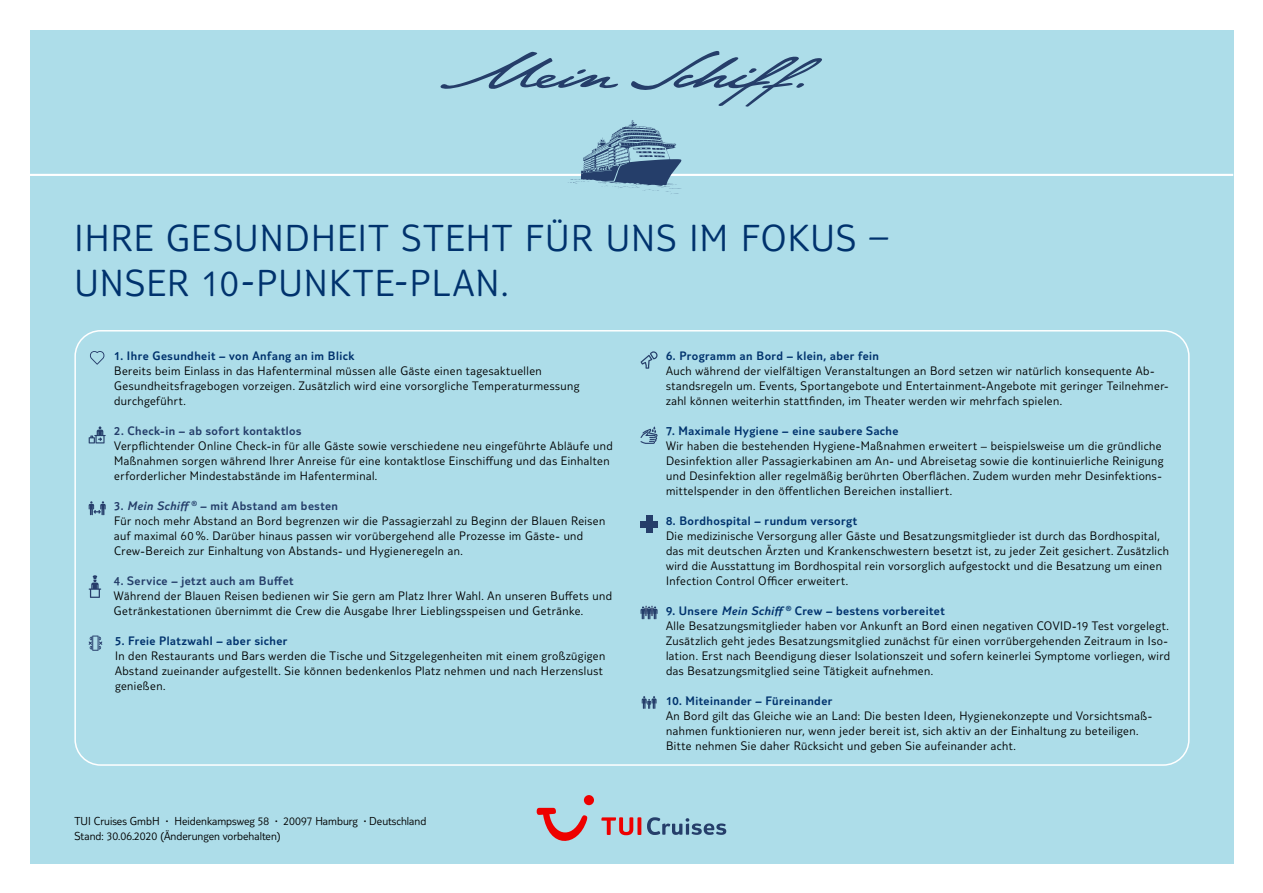
<style>
.page{position:relative;width:1263px;height:893px;background:#fff}
.page>*{position:absolute;margin:0;border:0;box-sizing:border-box;transform-origin:0 0}
.t1{font:300 39px/45px "TUI Type";letter-spacing:.035em;color:#00326d}
.t2{font:300 12.75px/15px "TUI Type";letter-spacing:.035em;color:#000}
.t3{font:300 12.75px "TUI Type";letter-spacing:.035em;color:#00326d}
.t4{font:300 12.75px "TUI Type";letter-spacing:.035em;color:#253e6a}
.t5{font:300 12px/15px "TUI Type";color:#000}
.s1{color:#253e6a}
.s2{font-style:italic;color:#253e6a}
.s3{font-style:inherit}
.s4{color:#00326d}
.s5{font-style:italic;color:#00326d}
</style>
<div class="page">
<div style="left:30px;top:30px;width:1203px;height:833px;background:#addde9"></div>
<hr style="left:661px;top:174px;width:572px;height:2px;background:#fff">
<hr style="left:30px;top:174px;width:558px;height:2px;background:#fff">
<svg style="left:440px;top:52px;width:178px;height:37px"></svg>
<svg style="left:631px;top:51px;width:191px;height:56px"></svg>
<svg style="left:567px;top:120px;width:115px;height:74px"></svg>
<svg style="left:647px;top:817px;width:79px;height:18px"></svg>
<svg style="left:537px;top:795px;width:104px;height:46px"></svg>
<svg style="left:90px;top:351px;width:15px;height:14px"></svg>
<svg style="left:89px;top:426px;width:17px;height:17px"></svg>
<svg style="left:89px;top:501px;width:17px;height:14px"></svg>
<svg style="left:89px;top:575px;width:12px;height:23px"></svg>
<svg style="left:89px;top:636px;width:13px;height:15px"></svg>
<svg style="left:640px;top:351px;width:17px;height:18px"></svg>
<svg style="left:640px;top:426px;width:18px;height:18px"></svg>
<div style="left:646px;top:516px;width:6px;height:17px;background:#253e6a"></div>
<div style="left:640px;top:521px;width:17px;height:7px;background:#253e6a"></div>
<svg style="left:640px;top:606px;width:17px;height:13px"></svg>
<svg style="left:642px;top:696px;width:14px;height:13px"></svg>
<h1 class="t1" style="left:74px;top:215px;width:816px">IHRE GESUNDHEIT STEHT FÜR UNS IM FOKUS –<br>UNSER 10-PUNKTE-PLAN.</h1>
<p class="t3" style="left:114px;top:348px;width:242px">1. Ihre Gesundheit – von Anfang an im Blick</p>
<p class="t2" style="left:114px;top:363px;width:467px">Bereits beim Einlass in das Hafenterminal müssen alle Gäste einen tagesaktuellen<br>Gesundheitsfragebogen vorzeigen. Zusätzlich wird eine vorsorgliche Temperaturmessung durchgeführt.</p>
<p class="t4" style="left:114px;top:423px;width:189px">2. Check-in – ab sofort kontaktlos</p>
<p class="t2" style="left:114px;top:438px;width:500px">Verpflichtender Online Check-in für alle Gäste sowie verschiedene neu eingeführte Abläufe und<br>Maßnahmen sorgen während Ihrer Anreise für eine kontaktlose Einschiffung und das Einhalten erforderlicher Mindestabstände im Hafenterminal.</p>
<p class="t2" style="left:114px;top:498px;width:493px"><span class="s1">3.</span> <span class="s2">Mein Schiff</span><sup>®</sup> <span class="s1">– mit Abstand am besten<br></span>Für noch mehr Abstand an Bord begrenzen wir die Passagierzahl zu Beginn der Blauen Reisen auf maximal 60 %. Darüber hinaus passen wir vorübergehend alle Prozesse im Gäste- und Crew-Bereich zur Einhaltung von Abstands- und Hygieneregeln an.</p>
<p class="t4" style="left:114px;top:573px;width:181px">4. Service – jetzt auch am Buffet</p>
<p class="t2" style="left:114px;top:588px;width:500px">Während der Blauen Reisen bedienen wir Sie gern am Platz Ihrer Wahl. An unseren Buffets und<br>Getränkestationen übernimmt die Crew die Ausgabe Ihrer Lieblingsspeisen und Getränke.</p>
<p class="t3" style="left:115px;top:633px;width:174px">5. Freie Platzwahl – aber sicher</p>
<p class="t2" style="left:115px;top:648px;width:492px">In den Restaurants und Bars werden die Tische und Sitzgelegenheiten mit einem großzügigen<br>Abstand zueinander aufgestellt. Sie können bedenkenlos Platz nehmen und nach Herzenslust genießen.</p>
<p class="t5" style="left:74px;top:813px;width:353px">TUI Cruises GmbH <span class="s3">·</span> Heidenkampsweg 58 <span class="s3">·</span> 20097 Hamburg <span class="s3">·</span> Deutschland<br>Stand: 30.06.2020 (Änderungen vorbehalten)</p>
<p class="t3" style="left:666px;top:348px;width:215px">6. Programm an Bord – klein, aber fein</p>
<p class="t2" style="left:666px;top:363px;width:504px">Auch während der vielfältigen Veranstaltungen an Bord setzen wir natürlich konsequente Ab&shy;standsregeln um. Events, Sportangebote und Entertainment-Angebote mit geringer Teilnehmer&shy;zahl können weiterhin stattfinden, im Theater werden wir mehrfach spielen.</p>
<p class="t3" style="left:666px;top:423px;width:234px">7. Maximale Hygiene – eine saubere Sache</p>
<p class="t2" style="left:666px;top:438px;width:499px">Wir haben die bestehenden Hygiene-Maßnahmen erweitert – beispielsweise um die gründliche Desinfektion aller Passagierkabinen am An- und Abreisetag sowie die kontinuierliche Reinigung und Desinfektion aller regelmäßig berührten Oberflächen. Zudem wurden mehr Desinfektions&shy;mittelspender in den öffentlichen Bereichen installiert.</p>
<p class="t3" style="left:666px;top:513px;width:193px">8. Bordhospital – rundum versorgt</p>
<p class="t2" style="left:666px;top:528px;width:504px">Die medizinische Versorgung aller Gäste und Besatzungsmitglieder ist durch das Bordhospital, das mit deutschen Ärzten und Krankenschwestern besetzt ist, zu jeder Zeit gesichert. Zusätzlich wird die Ausstattung im Bordhospital rein vorsorglich aufgestockt und die Besatzung um einen Infection Control Officer erweitert.</p>
<p class="t2" style="left:666px;top:603px;width:506px"><span class="s4">9. Unsere</span> <span class="s5">Mein Schiff</span><sup>®</sup> <span class="s4">Crew – bestens vorbereitet<br></span>Alle Besatzungsmitglieder haben vor Ankunft an Bord einen negativen COVID-19 Test vorgelegt.<br>Zusätzlich geht jedes Besatzungsmitglied zunächst für einen vorrübergehenden Zeitraum in Iso&shy;lation. Erst nach Beendigung dieser Isolationszeit und sofern keinerlei Symptome vorliegen, wird das Besatzungsmitglied seine Tätigkeit aufnehmen.</p>
<p class="t3" style="left:666px;top:693px;width:168px">10. Miteinander – Füreinander</p>
<p class="t2" style="left:666px;top:708px;width:486px">An Bord gilt das Gleiche wie an Land: Die besten Ideen, Hygienekonzepte und Vorsichtsmaß&shy;nahmen funktionieren nur, wenn jeder bereit ist, sich aktiv an der Einhaltung zu beteiligen.<br>Bitte nehmen Sie daher Rücksicht und geben Sie aufeinander acht.</p>
</div>
